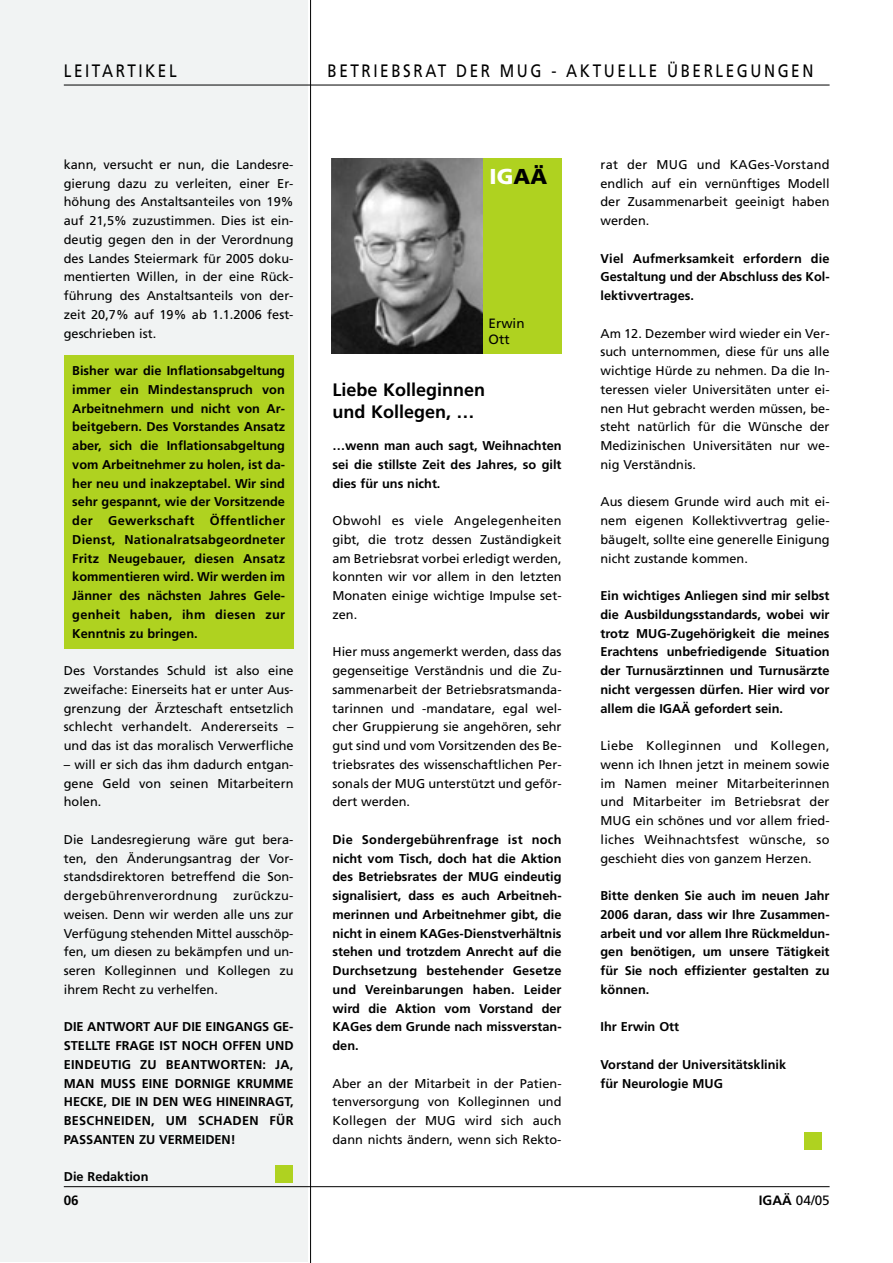
<style>
.page{position:relative;width:893px;height:1263px;background:#fff}
.page>*{position:absolute;margin:0;border:0;box-sizing:border-box;transform-origin:0 0}
.t1{font:900 21.6px "Frutiger";color:#fff}
.t2{font:18px "Frutiger";letter-spacing:.165em;color:#000;scale:.85 1}
.t3{font:700 18px/21.6px "Frutiger";color:#000}
.t4{font:13.5px/16.2px "Frutiger";color:#000}
.t5{font:700 13.5px "Frutiger";color:#000}
.t6{font:12.75px/18.8px "Frutiger";color:#000;text-align:justify}
.t7{font:700 12.75px/18.8px "Frutiger";color:#000;text-align:justify}
.s1{color:#000}
.s2{font-weight:700}
</style>
<div class="page">
<div style="left:1px;top:0;width:307px;height:1262px;background:#f1f3f3"></div>
<div style="left:64px;top:355px;width:229px;height:294px;background:#afd220"></div>
<hr style="left:64px;top:85px;width:765px;height:1px;background:#000">
<hr style="left:64px;top:1186px;width:765px;height:1px;background:#000">
<hr style="left:310px;top:0;width:1px;height:1262px;background:#000">
<div style="left:332px;top:158px;width:229px;height:195px;background:#afd220"></div>
<img style="left:332px;top:158px;width:150px;height:195px">
<div style="left:275px;top:1165px;width:17px;height:17px;background:#afd220"></div>
<div style="left:804px;top:1132px;width:17px;height:17px;background:#afd220"></div>
<h2 class="t2" style="left:64px;top:64px;width:134px">LEITARTIKEL</h2>
<h2 class="t2" style="left:327px;top:64px;width:573px">BETRIEBSRAT DER MUG - AKTUELLE ÜBERLEGUNGEN</h2>
<p class="t6" style="left:64px;top:156px;width:231px">kann, versucht er nun, die Landesre&shy;gierung dazu zu verleiten, einer Er&shy;höhung des Anstaltsanteiles von 19% auf 21,5% zuzustimmen. Dies ist ein&shy;deutig gegen den in der Verordnung des Landes Steiermark für 2005 doku&shy;mentierten Willen, in der eine Rück&shy;führung des Anstaltsanteils von der&shy;zeit 20,7% auf 19% ab 1.1.2006 fest&shy;geschrieben ist.</p>
<p class="t7" style="left:72px;top:362px;width:214px">Bisher war die Inflationsabgeltung immer ein Mindestanspruch von Arbeitnehmern und nicht von Ar&shy;beitgebern. Des Vorstandes Ansatz aber, sich die Inflationsabgeltung vom Arbeitnehmer zu holen, ist da&shy;her neu und inakzeptabel. Wir sind sehr gespannt, wie der Vorsitzende der Gewerkschaft Öffentlicher Dienst, Nationalratsabgeordneter Fritz Neugebauer, diesen Ansatz kommentieren wird. Wir werden im Jänner des nächsten Jahres Gele&shy;genheit haben, ihm diesen zur Kenntnis zu bringen.</p>
<p class="t6" style="left:64px;top:662px;width:231px">Des Vorstandes Schuld ist also eine zweifache: Einerseits hat er unter Aus&shy;grenzung der Ärzteschaft entsetzlich schlecht verhandelt. Andererseits – und das ist das moralisch Verwerfliche</p>
<p class="t6" style="left:64px;top:756px;width:231px">– will er sich das ihm dadurch entgan&shy;gene Geld von seinen Mitarbeitern holen.</p>
<p class="t6" style="left:64px;top:831px;width:231px">Die Landesregierung wäre gut bera&shy;ten, den Änderungsantrag der Vor&shy;standsdirektoren betreffend die Son&shy;dergebührenverordnung zurückzu&shy;weisen. Denn wir werden alle uns zur Verfügung stehenden Mittel ausschöp&shy;fen, um diesen zu bekämpfen und un&shy;seren Kolleginnen und Kollegen zu ihrem Recht zu verhelfen.</p>
<p class="t7" style="left:64px;top:1018px;width:231px">DIE ANTWORT AUF DIE EINGANGS GE-STELLTE FRAGE IST NOCH OFFEN UND EINDEUTIG ZU BEANTWORTEN: JA, MAN MUSS EINE DORNIGE KRUMME HECKE, DIE IN DEN WEG HINEINRAGT, BESCHNEIDEN, UM SCHADEN FÜR PASSANTEN ZU VERMEIDEN!</p>
<p class="t7" style="left:64px;top:1168px;width:86px">Die Redaktion</p>
<p class="t5" style="left:64px;top:1195px;width:17px">06</p>
<h1 class="t1" style="left:489px;top:168px;width:59px">IG<span class="s1">AÄ</span></h1>
<p class="t4" style="left:488px;top:316px;width:37px">Erwin<br>Ott</p>
<h2 class="t3" style="left:332px;top:381px;width:154px">Liebe Kolleginnen und Kollegen, …</h2>
<p class="t7" style="left:332px;top:437px;width:230px">…wenn man auch sagt, Weihnachten sei die stillste Zeit des Jahres, so gilt dies für uns nicht.</p>
<p class="t6" style="left:332px;top:512px;width:230px">Obwohl es viele Angelegenheiten gibt, die trotz dessen Zuständigkeit am Betriebsrat vorbei erledigt werden, konnten wir vor allem in den letzten Monaten einige wichtige Impulse set&shy;zen.</p>
<p class="t6" style="left:332px;top:643px;width:230px">Hier muss angemerkt werden, dass das gegenseitige Verständnis und die Zu&shy;sammenarbeit der Betriebsratsmanda&shy;tarinnen und -mandatare, egal wel&shy;cher Gruppierung sie angehören, sehr gut sind und vom Vorsitzenden des Be&shy;triebsrates des wissenschaftlichen Per&shy;sonals der MUG unterstützt und geför&shy;dert werden.</p>
<p class="t7" style="left:332px;top:831px;width:230px">Die Sondergebührenfrage ist noch nicht vom Tisch, doch hat die Aktion des Betriebsrates der MUG eindeutig signalisiert, dass es auch Arbeitneh&shy;merinnen und Arbeitnehmer gibt, die nicht in einem KAGes-Dienstverhältnis stehen und trotzdem Anrecht auf die Durchsetzung bestehender Gesetze und Vereinbarungen haben. Leider wird die Aktion vom Vorstand der KAGes dem Grunde nach missverstan&shy;den.</p>
<p class="t6" style="left:332px;top:1075px;width:230px">Aber an der Mitarbeit in der Patien&shy;tenversorgung von Kolleginnen und Kollegen der MUG wird sich auch dann nichts ändern, wenn sich Rekto-</p>
<p class="t6" style="left:600px;top:156px;width:230px">rat der MUG und KAGes-Vorstand endlich auf ein vernünftiges Modell der Zusammenarbeit geeinigt haben werden.</p>
<p class="t7" style="left:600px;top:250px;width:230px">Viel Aufmerksamkeit erfordern die Gestaltung und der Abschluss des Kol&shy;lektivvertrages.</p>
<p class="t6" style="left:600px;top:325px;width:230px">Am 12. Dezember wird wieder ein Ver&shy;such unternommen, diese für uns alle wichtige Hürde zu nehmen. Da die In&shy;teressen vieler Universitäten unter ei&shy;nen Hut gebracht werden müssen, be&shy;steht natürlich für die Wünsche der Medizinischen Universitäten nur we&shy;nig Verständnis.</p>
<p class="t6" style="left:600px;top:493px;width:230px">Aus diesem Grunde wird auch mit ei&shy;nem eigenen Kollektivvertrag gelie&shy;bäugelt, sollte eine generelle Einigung nicht zustande kommen.</p>
<p class="t7" style="left:600px;top:587px;width:230px">Ein wichtiges Anliegen sind mir selbst die Ausbildungsstandards, wobei wir trotz MUG-Zugehörigkeit die meines Erachtens unbefriedigende Situation der Turnusärztinnen und Turnusärzte nicht vergessen dürfen. Hier wird vor allem die IGAÄ gefordert sein.</p>
<p class="t6" style="left:600px;top:737px;width:230px">Liebe Kolleginnen und Kollegen, wenn ich Ihnen jetzt in meinem sowie im Namen meiner Mitarbeiterinnen und Mitarbeiter im Betriebsrat der MUG ein schönes und vor allem fried&shy;liches Weihnachtsfest wünsche, so geschieht dies von ganzem Herzen.</p>
<p class="t7" style="left:600px;top:887px;width:230px">Bitte denken Sie auch im neuen Jahr 2006 daran, dass wir Ihre Zusammen&shy;arbeit und vor allem Ihre Rückmeldun&shy;gen benötigen, um unsere Tätigkeit für Sie noch effizienter gestalten zu können.</p>
<p class="t7" style="left:600px;top:1018px;width:80px">Ihr Erwin Ott</p>
<p class="t7" style="left:600px;top:1056px;width:187px">Vorstand der Universitätsklinik für Neurologie MUG</p>
<p class="t4" style="left:758px;top:1194px;width:72px"><span class="s2">IGAÄ</span> 04/05</p>
</div>
